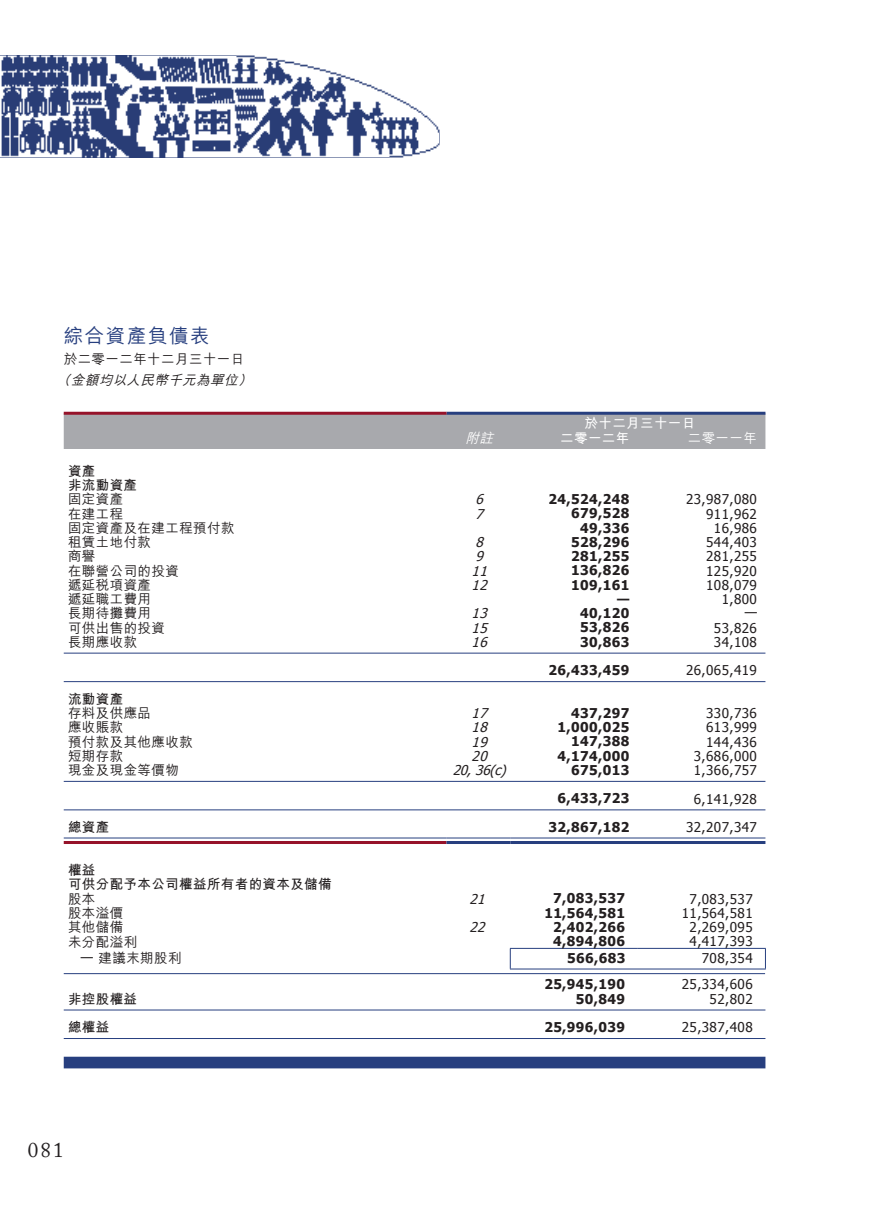
<style>
.page{position:relative;width:893px;height:1212px;background:#fff}
.page>*{position:absolute;margin:0;border:0;box-sizing:border-box;transform-origin:0 0}
.t1{font:21px "Adobe Caslon";color:#231f20}
.t2{font:19.5px "M Hei HK Medium E Ten B5 H";letter-spacing:.08em;color:#273f7f}
.t3{font:700 13.5px "Tahoma";letter-spacing:.03em;color:#231f20}
.t4{font:13.5px "Tahoma";letter-spacing:.03em;color:#231f20}
.t5{font:13.5px "M Hei HK Medium E Ten B5 H";letter-spacing:.03em;color:#231f20}
.t6{font:13.5px/14.2px "M Hei HK Bold E Ten B5 H";letter-spacing:.03em;color:#231f20}
.t7{font:italic 13.5px "Tahoma";color:#231f20}
.t8{font:italic 13.5px "M Hei HK Medium E Ten B5 H";color:#231f20}
.t9{font:13.5px "M Hei HK Bold E Ten B5 H";letter-spacing:.03em;color:#fff}
.t10{font:13.5px "M Hei HK Medium E Ten B5 H";letter-spacing:.03em;color:#fff}
.t11{font:italic 13.5px "M Hei HK Medium E Ten B5 H";color:#fff}
.s1{font-family:"Tahoma"}
</style>
<div class="page">
<div style="left:64px;top:1057px;width:701px;height:11px;background:#273f7f"></div>
<img style="left:1px;top:55px;width:438px;height:103px">
<div style="left:64px;top:415px;width:701px;height:34px;background:#a8a9ad"></div>
<hr style="left:446px;top:412px;width:319px;height:3px;background:#273f7f">
<hr style="left:510px;top:948px;width:128px;height:1px;background:#273f7f">
<svg style="left:510px;top:949px;width:1px;height:20px"></svg>
<hr style="left:638px;top:948px;width:128px;height:1px;background:#273f7f">
<svg style="left:765px;top:949px;width:1px;height:20px"></svg>
<hr style="left:510px;top:969px;width:256px;height:1px;background:#273f7f">
<hr style="left:64px;top:412px;width:382px;height:3px;background:#96132a">
<hr style="left:64px;top:838px;width:382px;height:1px;background:#273f7f">
<hr style="left:64px;top:841px;width:382px;height:3px;background:#96132a">
<hr style="left:510px;top:838px;width:255px;height:1px;background:#273f7f">
<hr style="left:510px;top:841px;width:255px;height:3px;background:#273f7f">
<hr style="left:446px;top:838px;width:64px;height:1px;background:#273f7f">
<hr style="left:446px;top:841px;width:64px;height:3px;background:#273f7f">
<hr style="left:64px;top:653px;width:701px;height:1px;background:#273f7f">
<hr style="left:64px;top:681px;width:701px;height:1px;background:#273f7f">
<hr style="left:64px;top:781px;width:701px;height:1px;background:#273f7f">
<hr style="left:64px;top:809px;width:701px;height:1px;background:#273f7f">
<hr style="left:64px;top:973px;width:701px;height:1px;background:#273f7f">
<hr style="left:64px;top:1010px;width:701px;height:1px;background:#273f7f">
<hr style="left:64px;top:1038px;width:701px;height:1px;background:#273f7f">
<h2 class="t2" style="left:64px;top:328px;width:148px">綜合資產負債表</h2>
<p class="t5" style="left:64px;top:354px;width:182px">於二零一二年十二月三十一日</p>
<p class="t8" style="left:57px;top:375px;width:199px">（金額均以人民幣千元為單位）</p>
<p class="t9" style="left:584px;top:418px;width:112px">於十二月三十一日</p>
<p class="t11" style="left:465px;top:433px;width:32px">附註</p>
<p class="t9" style="left:560px;top:433px;width:71px">二零一二年</p>
<p class="t10" style="left:688px;top:433px;width:71px">二零一一年</p>
<p class="t6" style="left:68px;top:465px;width:71px">資產<br>非流動資產</p>
<p class="t5" style="left:68px;top:494px;width:57px">固定資產</p>
<p class="t7" style="left:475px;top:491px;width:13px">6</p>
<p class="t3" style="left:548px;top:491px;width:82px">24,524,248</p>
<p class="t4" style="left:686px;top:491px;width:72px">23,987,080</p>
<p class="t5" style="left:68px;top:508px;width:57px">在建工程</p>
<p class="t7" style="left:475px;top:505px;width:13px">7</p>
<p class="t3" style="left:571px;top:505px;width:60px">679,528</p>
<p class="t4" style="left:706px;top:505px;width:52px">911,962</p>
<p class="t5" style="left:68px;top:523px;width:168px">固定資產及在建工程預付款</p>
<p class="t3" style="left:580px;top:519px;width:51px">49,336</p>
<p class="t4" style="left:714px;top:519px;width:45px">16,986</p>
<p class="t5" style="left:68px;top:537px;width:85px">租賃土地付款</p>
<p class="t7" style="left:475px;top:534px;width:13px">8</p>
<p class="t3" style="left:571px;top:533px;width:60px">528,296</p>
<p class="t4" style="left:706px;top:534px;width:52px">544,403</p>
<p class="t5" style="left:68px;top:551px;width:29px">商譽</p>
<p class="t7" style="left:475px;top:548px;width:13px">9</p>
<p class="t3" style="left:571px;top:548px;width:60px">281,255</p>
<p class="t4" style="left:706px;top:548px;width:52px">281,255</p>
<p class="t5" style="left:68px;top:565px;width:112px">在聯營公司的投資</p>
<p class="t7" style="left:471px;top:562px;width:21px">11</p>
<p class="t3" style="left:571px;top:562px;width:60px">136,826</p>
<p class="t4" style="left:706px;top:562px;width:52px">125,920</p>
<p class="t5" style="left:68px;top:580px;width:85px">遞延稅項資產</p>
<p class="t7" style="left:471px;top:576px;width:21px">12</p>
<p class="t3" style="left:571px;top:576px;width:60px">109,161</p>
<p class="t4" style="left:706px;top:576px;width:52px">108,079</p>
<p class="t5" style="left:68px;top:594px;width:85px">遞延職工費用</p>
<p class="t3" style="left:617px;top:590px;width:14px">—</p>
<p class="t4" style="left:722px;top:591px;width:37px">1,800</p>
<p class="t5" style="left:68px;top:608px;width:85px">長期待攤費用</p>
<p class="t7" style="left:471px;top:605px;width:21px">13</p>
<p class="t3" style="left:580px;top:605px;width:51px">40,120</p>
<p class="t4" style="left:745px;top:603px;width:14px">—</p>
<p class="t5" style="left:68px;top:622px;width:99px">可供出售的投資</p>
<p class="t7" style="left:471px;top:619px;width:21px">15</p>
<p class="t3" style="left:580px;top:619px;width:51px">53,826</p>
<p class="t4" style="left:714px;top:619px;width:45px">53,826</p>
<p class="t5" style="left:68px;top:637px;width:71px">長期應收款</p>
<p class="t7" style="left:471px;top:633px;width:21px">16</p>
<p class="t3" style="left:580px;top:633px;width:51px">30,863</p>
<p class="t4" style="left:714px;top:633px;width:45px">34,108</p>
<p class="t3" style="left:548px;top:662px;width:82px">26,433,459</p>
<p class="t4" style="left:686px;top:662px;width:72px">26,065,419</p>
<p class="t6" style="left:68px;top:693px;width:57px">流動資產</p>
<p class="t5" style="left:68px;top:708px;width:85px">存料及供應品</p>
<p class="t7" style="left:471px;top:705px;width:21px">17</p>
<p class="t3" style="left:571px;top:704px;width:60px">437,297</p>
<p class="t4" style="left:706px;top:705px;width:52px">330,736</p>
<p class="t5" style="left:68px;top:722px;width:57px">應收賬款</p>
<p class="t7" style="left:471px;top:719px;width:21px">18</p>
<p class="t3" style="left:557px;top:719px;width:73px">1,000,025</p>
<p class="t4" style="left:706px;top:719px;width:52px">613,999</p>
<p class="t5" style="left:68px;top:736px;width:126px">預付款及其他應收款</p>
<p class="t7" style="left:471px;top:733px;width:21px">19</p>
<p class="t3" style="left:571px;top:733px;width:60px">147,388</p>
<p class="t4" style="left:706px;top:733px;width:52px">144,436</p>
<p class="t5" style="left:68px;top:751px;width:57px">短期存款</p>
<p class="t7" style="left:471px;top:747px;width:21px">20</p>
<p class="t3" style="left:557px;top:747px;width:73px">4,174,000</p>
<p class="t4" style="left:694px;top:747px;width:65px">3,686,000</p>
<p class="t5" style="left:68px;top:765px;width:112px">現金及現金等價物</p>
<p class="t7" style="left:453px;top:762px;width:59px">20,36(c)</p>
<p class="t3" style="left:571px;top:761px;width:60px">675,013</p>
<p class="t4" style="left:694px;top:762px;width:65px">1,366,757</p>
<p class="t3" style="left:557px;top:790px;width:73px">6,433,723</p>
<p class="t4" style="left:694px;top:790px;width:65px">6,141,928</p>
<p class="t6" style="left:68px;top:822px;width:43px">總資產</p>
<p class="t3" style="left:548px;top:818px;width:82px">32,867,182</p>
<p class="t4" style="left:686px;top:819px;width:72px">32,207,347</p>
<p class="t6" style="left:68px;top:865px;width:265px">權益<br>可供分配予本公司權益所有者的資本及儲備</p>
<p class="t5" style="left:68px;top:893px;width:29px">股本</p>
<p class="t7" style="left:469px;top:890px;width:21px">21</p>
<p class="t3" style="left:553px;top:890px;width:73px">7,083,537</p>
<p class="t4" style="left:689px;top:890px;width:65px">7,083,537</p>
<p class="t5" style="left:68px;top:908px;width:57px">股本溢價</p>
<p class="t3" style="left:544px;top:904px;width:82px">11,564,581</p>
<p class="t4" style="left:682px;top:904px;width:72px">11,564,581</p>
<p class="t5" style="left:68px;top:922px;width:57px">其他儲備</p>
<p class="t7" style="left:469px;top:919px;width:21px">22</p>
<p class="t3" style="left:553px;top:918px;width:73px">2,402,266</p>
<p class="t4" style="left:689px;top:919px;width:65px">2,269,095</p>
<p class="t5" style="left:68px;top:937px;width:71px">未分配溢利</p>
<p class="t3" style="left:553px;top:933px;width:73px">4,894,806</p>
<p class="t4" style="left:689px;top:933px;width:65px">4,417,393</p>
<p class="t5" style="left:81px;top:953px;width:102px"><span class="s1">—</span> 建議末期股利</p>
<p class="t3" style="left:567px;top:949px;width:60px">566,683</p>
<p class="t4" style="left:702px;top:950px;width:52px">708,354</p>
<p class="t3" style="left:544px;top:976px;width:82px">25,945,190</p>
<p class="t4" style="left:682px;top:976px;width:72px">25,334,606</p>
<p class="t6" style="left:68px;top:993px;width:71px">非控股權益</p>
<p class="t3" style="left:576px;top:990px;width:51px">50,849</p>
<p class="t4" style="left:710px;top:990px;width:45px">52,802</p>
<p class="t6" style="left:68px;top:1022px;width:43px">總權益</p>
<p class="t3" style="left:544px;top:1019px;width:82px">25,996,039</p>
<p class="t4" style="left:682px;top:1019px;width:72px">25,387,408</p>
<h1 class="t1" style="left:28px;top:1141px;width:37px">081</h1>
</div>
